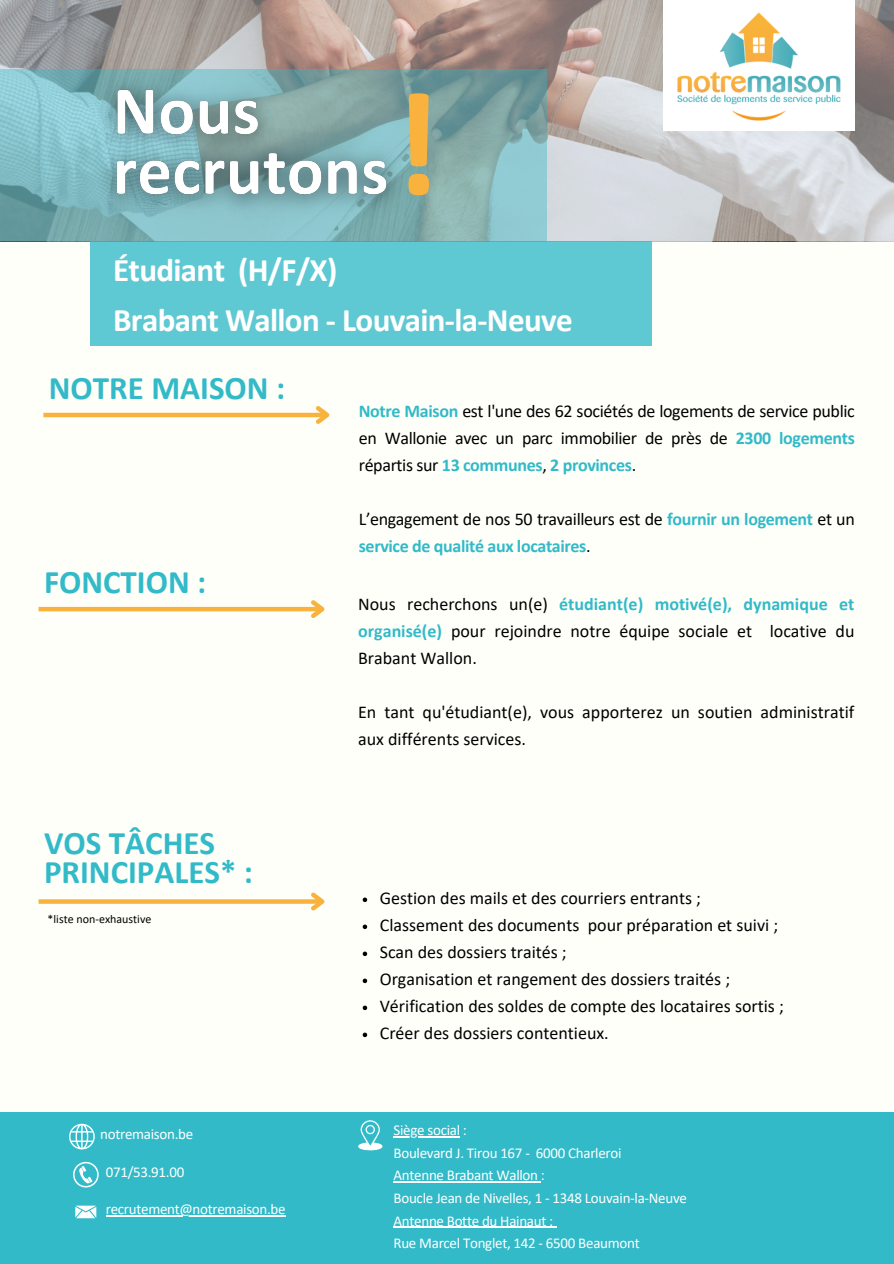
<style>
.page{position:relative;width:894px;height:1264px;background:#fff}
.page>*{position:absolute;margin:0;border:0;box-sizing:border-box;transform-origin:0 0}
.t1{font:700 149.1px "Calibri";color:#f9b23d}
.t2{font:700 33px/49.5px "Calibri";letter-spacing:-.02em;color:#fff}
.t3{font:700 33px/29.2px "Calibri";color:#32bac8}
.t4{font:18px/27px "Calibri";color:#000;text-align:justify}
.t5{font:18px "Calibri";color:#000001}
.t6{font:700 18px/27px "Calibri";letter-spacing:-.02em;color:#32bac8}
.t7{font:15px/22.5px "Calibri";letter-spacing:-.02em;color:#fff}
.t8{font:12px "Calibri";color:#000}
.s1{font-weight:700;color:#32bac8}
.s2{font-weight:400;color:#000}
</style>
<div class="page">
<div style="left:0;top:0;width:893px;height:1263px;background:#fffffa"></div>
<div style="left:0;top:1112px;width:893px;height:151px;background:#32bac8"></div>
<svg style="left:0;top:0;width:893px;height:241px;background:#b9b2b0"></svg>
<svg style="left:0;top:69px;width:546px;height:172px;background:#80b2b6"></svg>
<div style="left:90px;top:241px;width:561px;height:105px;background:#5fc9d3"></div>
<div style="left:663px;top:0;width:191px;height:130px;background:#fff"></div>
<img style="left:677px;top:12px;width:163px;height:109px">
<svg style="left:69px;top:1123px;width:26px;height:26px"></svg>
<svg style="left:73px;top:1161px;width:26px;height:26px"></svg>
<svg style="left:358px;top:1120px;width:24px;height:31px"></svg>
<svg style="left:75px;top:1205px;width:22px;height:14px"></svg>
<img style="left:86px;top:62px;width:332px;height:166px">
<hr style="left:38px;top:607px;width:284px;height:4px;background:#f9b23d">
<svg style="left:307px;top:600px;width:18px;height:19px"></svg>
<hr style="left:393px;top:1136px;width:67px;height:1px;background:#fff">
<hr style="left:106px;top:1215px;width:179px;height:1px;background:#fff">
<hr style="left:393px;top:1181px;width:147px;height:1px;background:#fff">
<hr style="left:393px;top:1226px;width:160px;height:1px;background:#fff">
<hr style="left:43px;top:413px;width:284px;height:4px;background:#f9b23d">
<svg style="left:312px;top:406px;width:18px;height:18px"></svg>
<svg style="left:38px;top:899px;width:269px;height:4px"></svg>
<svg style="left:307px;top:892px;width:18px;height:19px"></svg>
<svg style="left:362px;top:897px;width:5px;height:5px"></svg>
<svg style="left:362px;top:924px;width:5px;height:5px"></svg>
<svg style="left:362px;top:951px;width:5px;height:5px"></svg>
<svg style="left:362px;top:978px;width:5px;height:5px"></svg>
<svg style="left:362px;top:1005px;width:5px;height:5px"></svg>
<svg style="left:362px;top:1032px;width:5px;height:5px"></svg>
<h2 class="t1" style="left:391px;top:82px;width:50px">!</h2>
<h3 class="t2" style="left:113px;top:248px;width:461px">Étudiant (H/F/X)<br>Brabant Wallon - Louvain-la-Neuve</h3>
<p class="t3" style="left:49px;top:376px;width:238px">NOTRE MAISON :</p>
<h2 class="t3" style="left:44px;top:570px;width:164px">FONCTION :</h2>
<p class="t3" style="left:44px;top:831px;width:210px">VOS TÂCHES<br>PRINCIPALES* :</p>
<h5 class="t8" style="left:48px;top:913px;width:105px">*liste non-exhaustive</h5>
<p class="t7" style="left:100px;top:1123px;width:94px">notremaison.be</p>
<h4 class="t7" style="left:106px;top:1161px;width:80px">071/53.91.00</h4>
<h2 class="t7" style="left:106px;top:1199px;width:181px">recrutement@notremaison.be</h2>
<p class="t4" style="left:359px;top:399px;width:497px"><span class="s1">Notre Maison</span> est l'une des 62 sociétés de logements de service public en Wallonie avec un parc immobilier de près de <span class="s1">2300 logements </span>répartis sur <span class="s1">13 communes</span>, <span class="s1">2 provinces</span>.</p>
<p class="t6" style="left:359px;top:507px;width:497px"><span class="s2">L’engagement de nos 50 travailleurs est de</span> fournir un logement <span class="s2">et un </span>service de qualité aux locataires<span class="s2">.</span></p>
<h4 class="t4" style="left:358px;top:592px;width:497px">Nous recherchons un(e) <span class="s1">étudiant(e) motivé(e), dynamique et organisé(e)</span> pour rejoindre notre équipe sociale et locative du Brabant Wallon.</h4>
<h4 class="t4" style="left:358px;top:700px;width:497px">En tant qu'étudiant(e), vous apporterez un soutien administratif aux différents services.</h4>
<p class="t5" style="left:379px;top:890px;width:322px">Gestion des mails et des courriers entrants ;</p>
<p class="t5" style="left:379px;top:917px;width:400px">Classement des documents pour préparation et suivi ;</p>
<h5 class="t5" style="left:379px;top:944px;width:188px">Scan des dossiers traités ;</h5>
<p class="t5" style="left:379px;top:971px;width:352px">Organisation et rangement des dossiers traités ;</p>
<h5 class="t5" style="left:379px;top:998px;width:405px">Vérification des soldes de compte des locataires sortis ;</h5>
<p class="t5" style="left:379px;top:1025px;width:230px">Créer des dossiers contentieux.</p>
<h4 class="t7" style="left:393px;top:1119px;width:229px">Siège social :<br>Boulevard J. Tirou 167 - 6000 Charleroi</h4>
<p class="t7" style="left:393px;top:1165px;width:295px">Antenne Brabant Wallon :<br>Boucle Jean de Nivelles, 1 - 1348 Louvain-la-Neuve</p>
<p class="t7" style="left:393px;top:1210px;width:247px">Antenne Botte du Hainaut :<br>Rue Marcel Tonglet, 142 - 6500 Beaumont</p>
</div>
